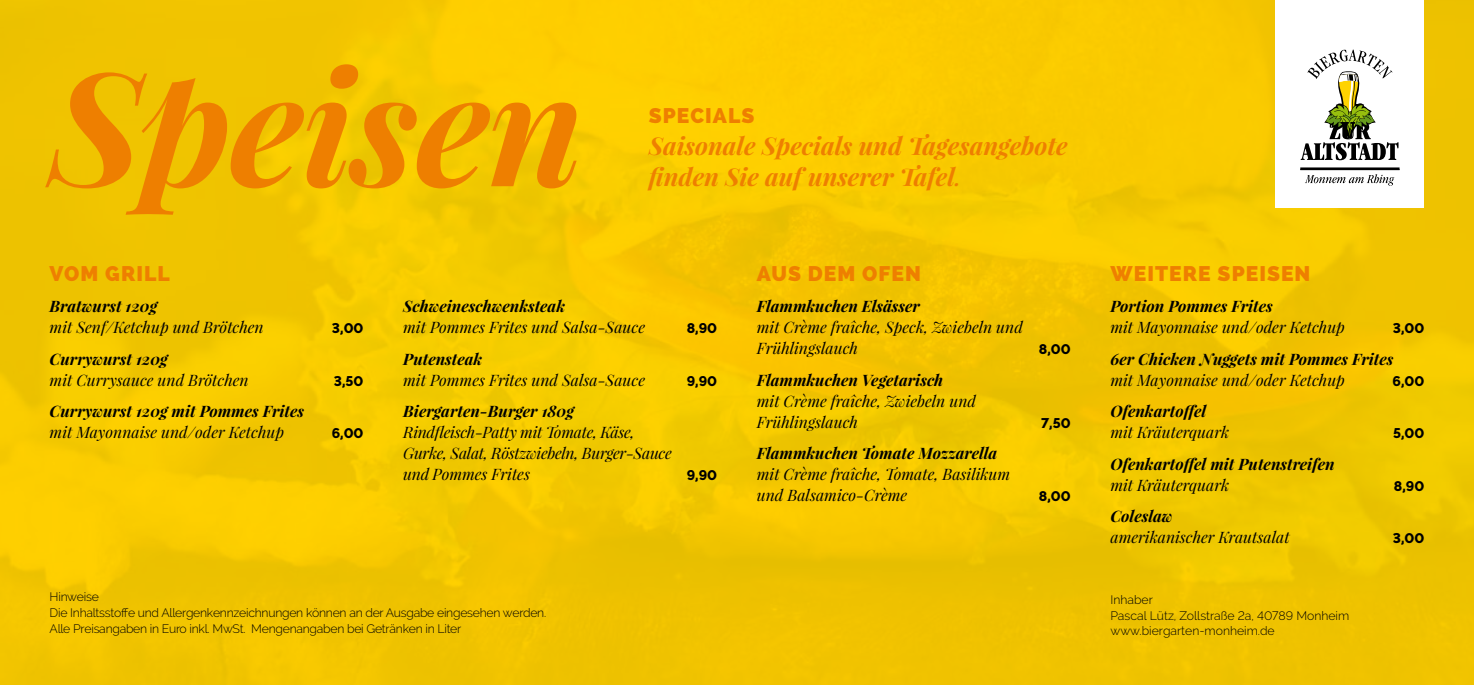
<style>
.page{position:relative;width:1474px;height:685px;background:#fff}
.page>*{position:absolute;margin:0;border:0;box-sizing:border-box;transform-origin:0 0}
.t1{font:italic 700 157.5px "Playfair Display";letter-spacing:-.01em;color:#ee7f00}
.t2{font:italic 700 24.5px "Playfair Display";color:#ee7f00}
.t3{font:800 21px "Raleway";letter-spacing:.05em;color:#ee7f00}
.t4{font:italic 15.75px/21px "Playfair Display";color:#000}
.t5{font:italic 700 15.75px "Playfair Display";color:#000}
.t6{font:italic 15.75px/21px "Playfair Display";letter-spacing:-.02em;color:#000}
.t7{font:800 14px "Raleway";color:#000}
.t8{font:300 12.25px/15.8px "Raleway";letter-spacing:-.02em;color:#000}
.t9{font:300 12.25px/15.8px "Raleway";color:#000}
.s1{font-size:21px}
</style>
<div class="page">
<img style="left:0;top:0;width:1473px;height:685px">
<div style="left:1275px;top:0;width:149px;height:207px;background:#fff"></div>
<hr style="left:1300px;top:167px;width:99px;height:3px;background:#000">
<svg style="left:1300px;top:49px;width:98px;height:137px"></svg>
<h1 class="t1" style="left:50px;top:19px;width:535px">Speisen</h1>
<h3 class="t3" style="left:649px;top:104px;width:107px">SPECIALS</h3>
<h2 class="t2" style="left:649px;top:129px;width:420px">Saisonale Specials und Tagesangebote</h2>
<h2 class="t2" style="left:649px;top:160px;width:313px">finden Sie auf unserer Tafel<span class="s1">.</span></h2>
<h3 class="t3" style="left:50px;top:261px;width:122px">VOM GRILL</h3>
<p class="t5" style="left:50px;top:295px;width:109px">Bratwurst 120g</p>
<p class="t4" style="left:50px;top:316px;width:216px">mit Senf/Ketchup und Brötchen</p>
<p class="t7" style="left:332px;top:320px;width:33px">3,00</p>
<p class="t5" style="left:50px;top:348px;width:119px">Currywurst 120g</p>
<p class="t4" style="left:50px;top:369px;width:200px">mit Currysauce und Brötchen</p>
<p class="t7" style="left:334px;top:373px;width:31px">3,50</p>
<p class="t5" style="left:50px;top:400px;width:256px">Currywurst 120g mit Pommes Frites</p>
<p class="t4" style="left:50px;top:421px;width:236px">mit Mayonnaise und/oder Ketchup</p>
<p class="t7" style="left:332px;top:425px;width:33px">6,00</p>
<p class="t5" style="left:403px;top:295px;width:163px">Schweineschwenksteak</p>
<p class="t4" style="left:403px;top:316px;width:243px">mit Pommes Frites und Salsa-Sauce</p>
<p class="t7" style="left:686px;top:320px;width:32px">8,90</p>
<p class="t5" style="left:403px;top:348px;width:81px">Putensteak</p>
<p class="t4" style="left:403px;top:369px;width:243px">mit Pommes Frites und Salsa-Sauce</p>
<p class="t7" style="left:686px;top:373px;width:32px">9,90</p>
<p class="t5" style="left:403px;top:400px;width:172px">Biergarten-Burger 180g</p>
<p class="t6" style="left:403px;top:421px;width:270px">Rindfleisch-Patty mit Tomate, Käse,<br>Gurke, Salat, Röstzwiebeln, Burger-Sauce und Pommes Frites</p>
<p class="t7" style="left:686px;top:467px;width:32px">9,90</p>
<h3 class="t3" style="left:756px;top:261px;width:165px">AUS DEM OFEN</h3>
<p class="t5" style="left:756px;top:295px;width:165px">Flammkuchen Elsässer</p>
<p class="t4" style="left:756px;top:316px;width:267px">mit Crème fraîche, Speck, Zwiebeln und<br>Frühlingslauch</p>
<p class="t5" style="left:756px;top:369px;width:188px">Flammkuchen Vegetarisch</p>
<p class="t4" style="left:756px;top:390px;width:221px">mit Crème fraîche, Zwiebeln und<br>Frühlingslauch</p>
<p class="t5" style="left:756px;top:442px;width:242px">Flammkuchen Tomate Mozzarella</p>
<p class="t4" style="left:756px;top:463px;width:255px">mit Crème fraîche, Tomate, Basilikum und Balsamico-Crème</p>
<p class="t7" style="left:1038px;top:341px;width:33px">8,00</p>
<p class="t7" style="left:1041px;top:415px;width:31px">7,50</p>
<p class="t7" style="left:1038px;top:488px;width:33px">8,00</p>
<h3 class="t3" style="left:1110px;top:261px;width:201px">WEITERE SPEISEN</h3>
<p class="t5" style="left:1110px;top:295px;width:164px">Portion Pommes Frites</p>
<p class="t4" style="left:1110px;top:316px;width:236px">mit Mayonnaise und/oder Ketchup</p>
<p class="t7" style="left:1392px;top:320px;width:33px">3,00</p>
<p class="t5" style="left:1110px;top:348px;width:284px">6er Chicken Nuggets mit Pommes Frites</p>
<p class="t4" style="left:1110px;top:369px;width:236px">mit Mayonnaise und/oder Ketchup</p>
<p class="t7" style="left:1392px;top:373px;width:33px">6,00</p>
<p class="t5" style="left:1110px;top:400px;width:97px">Ofenkartoffel</p>
<p class="t4" style="left:1110px;top:421px;width:120px">mit Kräuterquark</p>
<p class="t7" style="left:1392px;top:425px;width:33px">5,00</p>
<p class="t5" style="left:1110px;top:453px;width:226px">Ofenkartoffel mit Putenstreifen</p>
<p class="t4" style="left:1110px;top:474px;width:120px">mit Kräuterquark</p>
<p class="t7" style="left:1393px;top:478px;width:32px">8,90</p>
<p class="t5" style="left:1110px;top:505px;width:64px">Coleslaw</p>
<p class="t4" style="left:1110px;top:526px;width:181px">amerikanischer Krautsalat</p>
<p class="t7" style="left:1392px;top:530px;width:33px">3,00</p>
<p class="t8" style="left:50px;top:589px;width:498px">Hinweise<br>Die Inhaltsstoffe und Allergenkennzeichnungen können an der Ausgabe eingesehen werden.<br>Alle Preisangaben in Euro inkl. MwSt. Mengenangaben bei Getränken in Liter</p>
<p class="t9" style="left:1110px;top:591px;width:240px">Inhaber<br>Pascal Lütz, Zollstraße 2a, 40789 Monheim www.biergarten-monheim.de</p>
</div>
